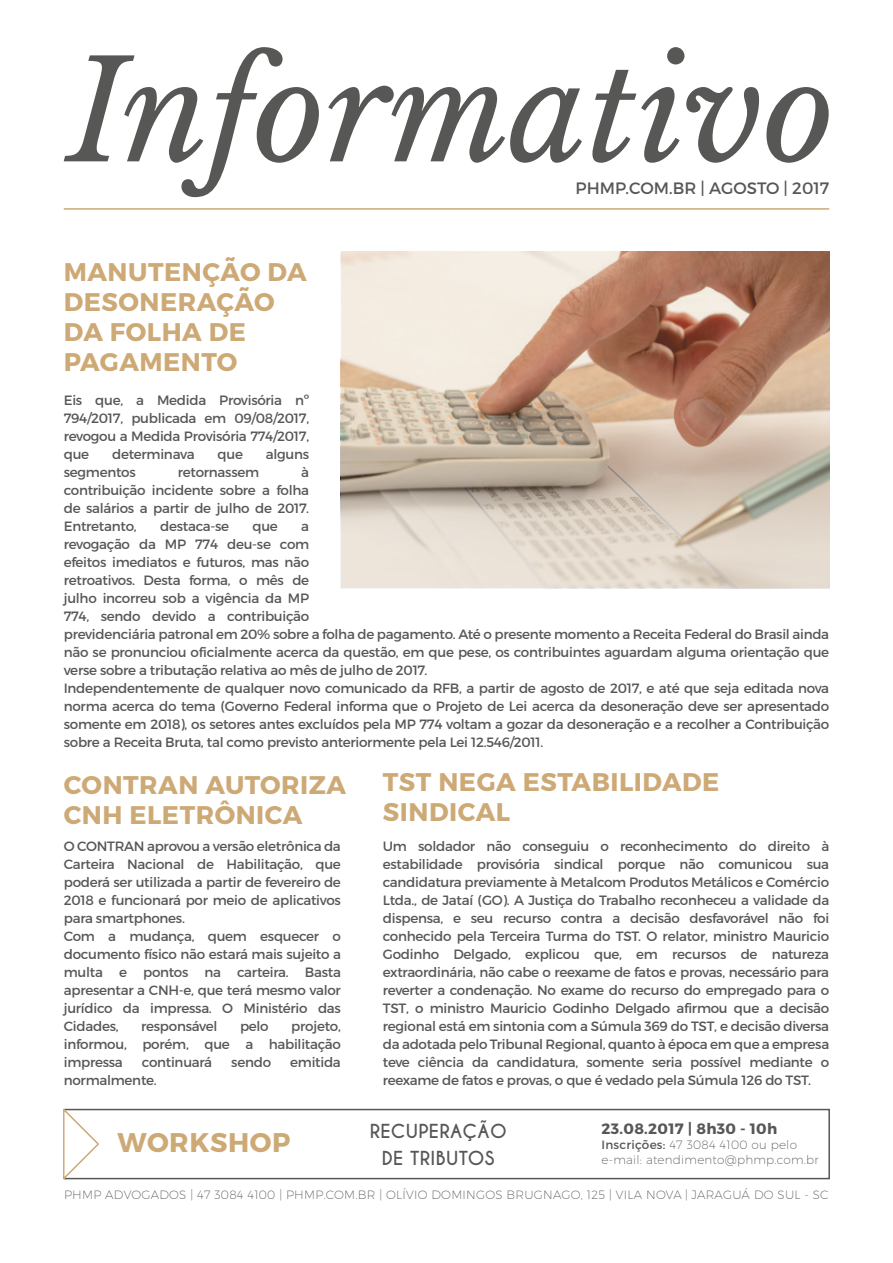
<style>
.page{position:relative;width:893px;height:1263px;background:#fff}
.page>*{position:absolute;margin:0;border:0;box-sizing:border-box;transform-origin:0 0}
.t1{font:italic 137.55px "Libre Baskerville";color:#575756}
.t2{font:700 27px "Montserrat";letter-spacing:.02em;color:#cda976}
.t3{font:700 25.5px/30px "Montserrat";letter-spacing:.02em;color:#cda976}
.t4{font:700 18.15px/26.7px "Caviar Dreams";letter-spacing:.02em;color:#575756;text-align:center}
.t5{font:16.5px "Montserrat";color:#575756}
.t6{font:700 15px "Montserrat";letter-spacing:.02em;color:#575756}
.t7{font:13.5px/18px "Montserrat";letter-spacing:-.02em;color:#575756;text-align:justify}
.t8{font:200 12px/15px "Montserrat";letter-spacing:.02em;color:#575756}
.s1{font-weight:400}
</style>
<div class="page">
<hr style="left:64px;top:208px;width:765px;height:2px;background:#cda976">
<div style="left:63px;top:1109px;width:767px;height:70px;border:2px solid #575756"></div>
<svg style="left:63px;top:1108px;width:37px;height:72px"></svg>
<svg style="left:341px;top:252px;width:488px;height:336px;background:#ceb7a5"></svg>
<h1 class="t1" style="left:68px;top:28px;width:769px">Informativo</h1>
<p class="t5" style="left:576px;top:178px;width:255px">PHMP.COM.BR | AGOSTO | 2017</p>
<h3 class="t3" style="left:64px;top:258px;width:244px">MANUTENÇÃO DA<br>DESONERAÇÃO<br>DA FOLHA DE<br>PAGAMENTO</h3>
<p class="t7" style="left:64px;top:391px;width:247px">Eis que, a Medida Provisória nº 794/2017, publicada em 09/08/2017, revogou a Medida Provisória 774/2017, que</p>
<p class="t7" style="left:112px;top:445px;width:84px">determinava</p>
<p class="t7" style="left:218px;top:445px;width:27px">que</p>
<p class="t7" style="left:266px;top:445px;width:45px">alguns</p>
<p class="t7" style="left:64px;top:463px;width:73px">segmentos</p>
<p class="t7" style="left:178px;top:463px;width:83px">retornassem</p>
<p class="t7" style="left:64px;top:463px;width:247px;text-indent:238px">à contribuição incidente sobre a folha de salários a partir de julho de 2017.<br>Entretanto,</p>
<p class="t7" style="left:160px;top:517px;width:70px">destaca-se</p>
<p class="t7" style="left:252px;top:517px;width:27px">que</p>
<p class="t7" style="left:64px;top:517px;width:767px;text-align:left;text-indent:238px">a<br>revogação da MP 774 deu-se com<br>efeitos imediatos e futuros, mas não<br>retroativos. Desta forma, o mês de<br>julho incorreu sob a vigência da MP<br>774, sendo devido a contribuição<br>previdenciária patronal em 20% sobre a folha de pagamento. Até o presente momento a Receita Federal do Brasil ainda não se pronunciou oficialmente acerca da questão, em que pese, os contribuintes aguardam alguma orientação que verse sobre a tributação relativa ao mês de julho de 2017.<br>Independentemente de qualquer novo comunicado da RFB, a partir de agosto de 2017, e até que seja editada nova norma acerca do tema (Governo Federal informa que o Projeto de Lei acerca da desoneração deve ser apresentado somente em 2018), os setores antes excluídos pela MP 774 voltam a gozar da desoneração e a recolher a Contribuição sobre a Receita Bruta, tal como previsto anteriormente pela Lei 12.546/2011.</p>
<h3 class="t3" style="left:64px;top:770px;width:284px">CONTRAN AUTORIZA<br>CNH ELETRÔNICA</h3>
<h3 class="t3" style="left:383px;top:768px;width:338px">TST NEGA ESTABILIDADE<br>SINDICAL</h3>
<p class="t7" style="left:383px;top:837px;width:448px">Um soldador não conseguiu o reconhecimento do direito à estabilidade provisória sindical porque não comunicou sua candidatura previamente à Metalcom Produtos Metálicos e Comércio Ltda., de Jataí (GO). A Justiça do Trabalho reconheceu a validade da dispensa, e seu recurso contra a decisão desfavorável não foi conhecido pela Terceira Turma do TST. O relator, ministro Mauricio Godinho Delgado, explicou que, em recursos de natureza extraordinária, não cabe o reexame de fatos e provas, necessário para reverter a condenação. No exame do recurso do empregado para o TST, o ministro Mauricio Godinho Delgado afirmou que a decisão regional está em sintonia com a Súmula 369 do TST, e decisão diversa da adotada pelo Tribunal Regional, quanto à época em que a empresa teve ciência da candidatura, somente seria possível mediante o reexame de fatos e provas, o que é vedado pela Súmula 126 do TST.</p>
<p class="t6" style="left:602px;top:1119px;width:177px">23.08.2017 | 8h30 - 10h</p>
<p class="t8" style="left:602px;top:1137px;width:219px"><span class="s1">Inscrições:</span> 47 3084 4100 ou pelo e-mail: atendimento@phmp.com.br</p>
<p class="t7" style="left:64px;top:837px;width:279px;text-align:left">O CONTRAN aprovou a versão eletrônica da Carteira Nacional de Habilitação, que poderá ser utilizada a partir de fevereiro de 2018 e funcionará por meio de aplicativos para smartphones.<br>Com a mudança, quem esquecer o documento físico não estará mais sujeito a multa e pontos na carteira. Basta apresentar a CNH-e, que terá mesmo valor jurídico da impressa. O Ministério das Cidades,</p>
<p class="t7" style="left:141px;top:1017px;width:78px">responsável</p>
<p class="t7" style="left:240px;top:1017px;width:30px">pelo</p>
<p class="t7" style="left:64px;top:1017px;width:279px;text-indent:228px">projeto, informou, porém, que a habilitação impressa</p>
<p class="t7" style="left:142px;top:1053px;width:72px">continuará</p>
<p class="t7" style="left:231px;top:1053px;width:41px">sendo</p>
<p class="t7" style="left:290px;top:1053px;width:52px">emitida</p>
<p class="t7" style="left:64px;top:1071px;width:94px">normalmente.</p>
<h3 class="t4" style="left:370px;top:1118px;width:139px">RECUPERAÇÃO<br>DE TRIBUTOS</h3>
<h2 class="t2" style="left:117px;top:1125px;width:175px">WORKSHOP</h2>
<p class="t8" style="left:64px;top:1187px;width:766px">PHMP ADVOGADOS | 47 3084 4100 | PHMP.COM.BR | OLÍVIO DOMINGOS BRUGNAGO, 125 | VILA NOVA | JARAGUÁ DO SUL - SC</p>
</div>
